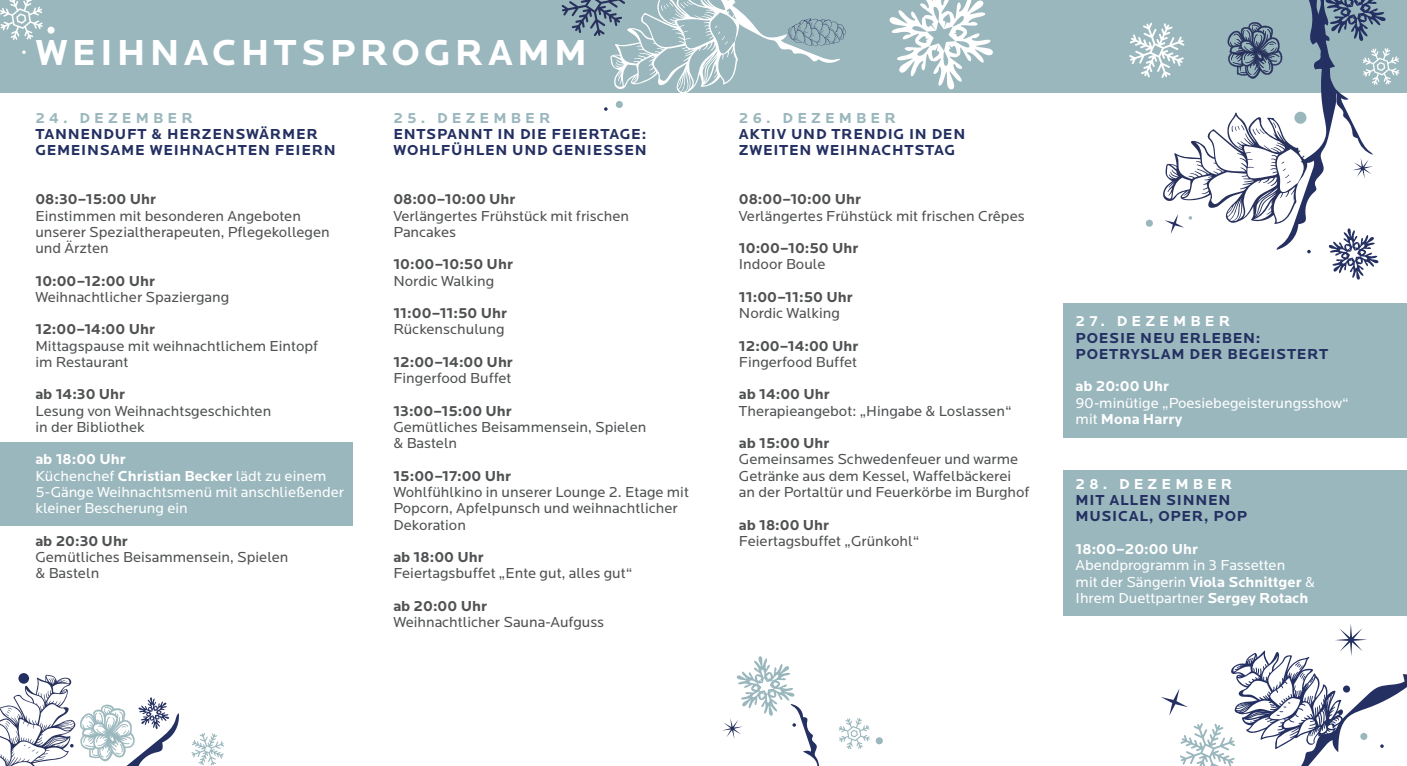
<style>
.page{position:relative;width:1407px;height:766px;background:#fff}
.page>*{position:absolute;margin:0;border:0;box-sizing:border-box;transform-origin:0 0}
.t1{font:700 37.5px "Locator";letter-spacing:.11em;color:#fff}
.t2{font:15px/16.2px "Locator";color:#4f5152}
.t3{font:700 15px "Locator";color:#4f5152}
.t4{font:15px/16.2px "Locator";color:#fff}
.t5{font:700 15px/16.2px "Locator";letter-spacing:.05em;color:#243062}
.t6{font:700 15px "Locator";letter-spacing:.28em;color:#9ab7bd}
.t7{font:700 15px "Locator";letter-spacing:.28em;color:#fff}
.t8{font:700 15px "Locator";color:#fff}
.s1{font-weight:700}
</style>
<div class="page">
<div style="left:1063px;top:469px;width:344px;height:146px;background:#9ab7bd"></div>
<div style="left:1063px;top:303px;width:344px;height:135px;background:#9ab7bd"></div>
<div style="left:0;top:0;width:1407px;height:92px;background:#9ab7bd"></div>
<svg style="left:839px;top:718px;width:31px;height:31px"></svg>
<svg style="left:722px;top:656px;width:97px;height:109px"></svg>
<svg style="left:889px;top:0;width:104px;height:90px"></svg>
<svg style="left:0;top:0;width:43px;height:40px"></svg>
<svg style="left:561px;top:0;width:285px;height:93px"></svg>
<svg style="left:1129px;top:0;width:270px;height:280px"></svg>
<div style="left:1px;top:442px;width:352px;height:83px;background:#9ab7bd"></div>
<svg style="left:191px;top:733px;width:33px;height:32px"></svg>
<svg style="left:0;top:674px;width:179px;height:91px"></svg>
<div style="left:18px;top:673px;width:11px;height:10px;background:#243062;border-radius:50%"></div>
<div style="left:876px;top:737px;width:7px;height:7px;background:#9ab7bd;border-radius:50%"></div>
<svg style="left:1161px;top:624px;width:246px;height:141px"></svg>
<svg style="left:22px;top:50px;width:4px;height:4px"></svg>
<div style="left:47px;top:27px;width:8px;height:7px;background:#fff;border-radius:50%"></div>
<svg style="left:604px;top:107px;width:3px;height:4px"></svg>
<div style="left:616px;top:101px;width:7px;height:7px;background:#9ab7bd;border-radius:50%"></div>
<h1 class="t1" style="left:35px;top:31px;width:553px">WEIHNACHTSPROGRAMM</h1>
<p class="t6" style="left:35px;top:109px;width:159px">24. DEZEMBER</p>
<p class="t5" style="left:35px;top:126px;width:302px">TANNENDUFT &amp; HERZENSWÄRMER<br>GEMEINSAME WEIHNACHTEN FEIERN</p>
<p class="t3" style="left:35px;top:190px;width:122px">08:30–15:00 Uhr</p>
<p class="t2" style="left:35px;top:207px;width:296px">Einstimmen mit besonderen Angeboten unserer Spezialtherapeuten, Pflegekollegen und Ärzten</p>
<p class="t3" style="left:35px;top:272px;width:121px">10:00–12:00 Uhr</p>
<p class="t2" style="left:35px;top:289px;width:195px">Weihnachtlicher Spaziergang</p>
<p class="t3" style="left:35px;top:320px;width:121px">12:00–14:00 Uhr</p>
<p class="t2" style="left:35px;top:337px;width:284px">Mittagspause mit weihnachtlichem Eintopf im Restaurant</p>
<p class="t3" style="left:35px;top:385px;width:91px">ab 14:30 Uhr</p>
<p class="t2" style="left:35px;top:402px;width:237px">Lesung von Weihnachtsgeschichten in der Bibliothek</p>
<p class="t4" style="left:35px;top:451px;width:310px"><span class="s1">ab 18:00 Uhr<br></span>Küchenchef <span class="s1">Christian Becker</span> lädt zu einem<br>5-Gänge Weihnachtsmenü mit anschließender kleiner Bescherung ein</p>
<p class="t3" style="left:35px;top:532px;width:94px">ab 20:30 Uhr</p>
<p class="t2" style="left:35px;top:549px;width:254px">Gemütliches Beisammensein, Spielen &amp; Basteln</p>
<p class="t6" style="left:393px;top:109px;width:159px">25. DEZEMBER</p>
<p class="t5" style="left:393px;top:126px;width:255px">ENTSPANNT IN DIE FEIERTAGE:<br>WOHLFÜHLEN UND GENIESSEN</p>
<p class="t3" style="left:393px;top:190px;width:124px">08:00–10:00 Uhr</p>
<p class="t2" style="left:393px;top:207px;width:237px">Verlängertes Frühstück mit frischen<br>Pancakes</p>
<p class="t3" style="left:393px;top:255px;width:121px">10:00–10:50 Uhr</p>
<p class="t2" style="left:393px;top:272px;width:102px">Nordic Walking</p>
<p class="t3" style="left:393px;top:304px;width:115px">11:00–11:50 Uhr</p>
<p class="t2" style="left:393px;top:321px;width:113px">Rückenschulung</p>
<p class="t3" style="left:393px;top:353px;width:121px">12:00–14:00 Uhr</p>
<p class="t2" style="left:393px;top:370px;width:120px">Fingerfood Buffet</p>
<p class="t3" style="left:393px;top:402px;width:120px">13:00–15:00 Uhr</p>
<p class="t2" style="left:393px;top:419px;width:254px">Gemütliches Beisammensein, Spielen &amp; Basteln</p>
<p class="t3" style="left:393px;top:467px;width:119px">15:00–17:00 Uhr</p>
<p class="t2" style="left:393px;top:484px;width:297px">Wohlfühlkino in unserer Lounge 2. Etage mit<br>Popcorn, Apfelpunsch und weihnachtlicher<br>Dekoration</p>
<p class="t3" style="left:393px;top:548px;width:92px">ab 18:00 Uhr</p>
<p class="t2" style="left:393px;top:565px;width:240px">Feiertagsbuffet „Ente gut, alles gut“</p>
<p class="t3" style="left:393px;top:597px;width:95px">ab 20:00 Uhr</p>
<p class="t2" style="left:393px;top:614px;width:212px">Weihnachtlicher Sauna-Aufguss</p>
<p class="t6" style="left:739px;top:109px;width:158px">26. DEZEMBER</p>
<p class="t5" style="left:739px;top:126px;width:228px">AKTIV UND TRENDIG IN DEN<br>ZWEITEN WEIHNACHTSTAG</p>
<p class="t3" style="left:739px;top:190px;width:124px">08:00–10:00 Uhr</p>
<p class="t2" style="left:739px;top:207px;width:287px">Verlängertes Frühstück mit frischen Crêpes</p>
<p class="t3" style="left:739px;top:239px;width:121px">10:00–10:50 Uhr</p>
<p class="t2" style="left:739px;top:256px;width:88px">Indoor Boule</p>
<p class="t3" style="left:739px;top:288px;width:115px">11:00–11:50 Uhr</p>
<p class="t2" style="left:739px;top:305px;width:102px">Nordic Walking</p>
<p class="t3" style="left:739px;top:337px;width:121px">12:00–14:00 Uhr</p>
<p class="t2" style="left:739px;top:354px;width:120px">Fingerfood Buffet</p>
<p class="t3" style="left:739px;top:385px;width:92px">ab 14:00 Uhr</p>
<p class="t2" style="left:739px;top:402px;width:274px">Therapieangebot: „Hingabe &amp; Loslassen“</p>
<p class="t3" style="left:739px;top:434px;width:92px">ab 15:00 Uhr</p>
<p class="t2" style="left:739px;top:451px;width:292px">Gemeinsames Schwedenfeuer und warme<br>Getränke aus dem Kessel, Waffelbäckerei an der Portaltür und Feuerkörbe im Burghof</p>
<p class="t3" style="left:739px;top:515px;width:92px">ab 18:00 Uhr</p>
<p class="t2" style="left:739px;top:532px;width:182px">Feiertagsbuffet „Grünkohl“</p>
<p class="t7" style="left:1075px;top:312px;width:156px">27. DEZEMBER</p>
<p class="t5" style="left:1075px;top:330px;width:254px">POESIE NEU ERLEBEN:<br>POETRYSLAM DER BEGEISTERT</p>
<p class="t7" style="left:1075px;top:377px;width:95px">ab 20:00 Uhr</p>
<p class="t4" style="left:1075px;top:394px;width:275px">90-minütige „Poesiebegeisterungsshow“ mit <span class="s1">Mona Harry</span></p>
<p class="t7" style="left:1075px;top:475px;width:158px">28. DEZEMBER</p>
<p class="t5" style="left:1075px;top:492px;width:173px">MIT ALLEN SINNEN<br>MUSICAL, OPER, POP</p>
<p class="t8" style="left:1075px;top:540px;width:124px">18:00–20:00 Uhr</p>
<p class="t4" style="left:1075px;top:557px;width:241px">Abendprogramm in 3 Fassetten<br>mit der Sängerin <span class="s1">Viola Schnittger</span> &amp;<br>Ihrem Duettpartner <span class="s1">Sergey Rotach</span></p>
</div>
